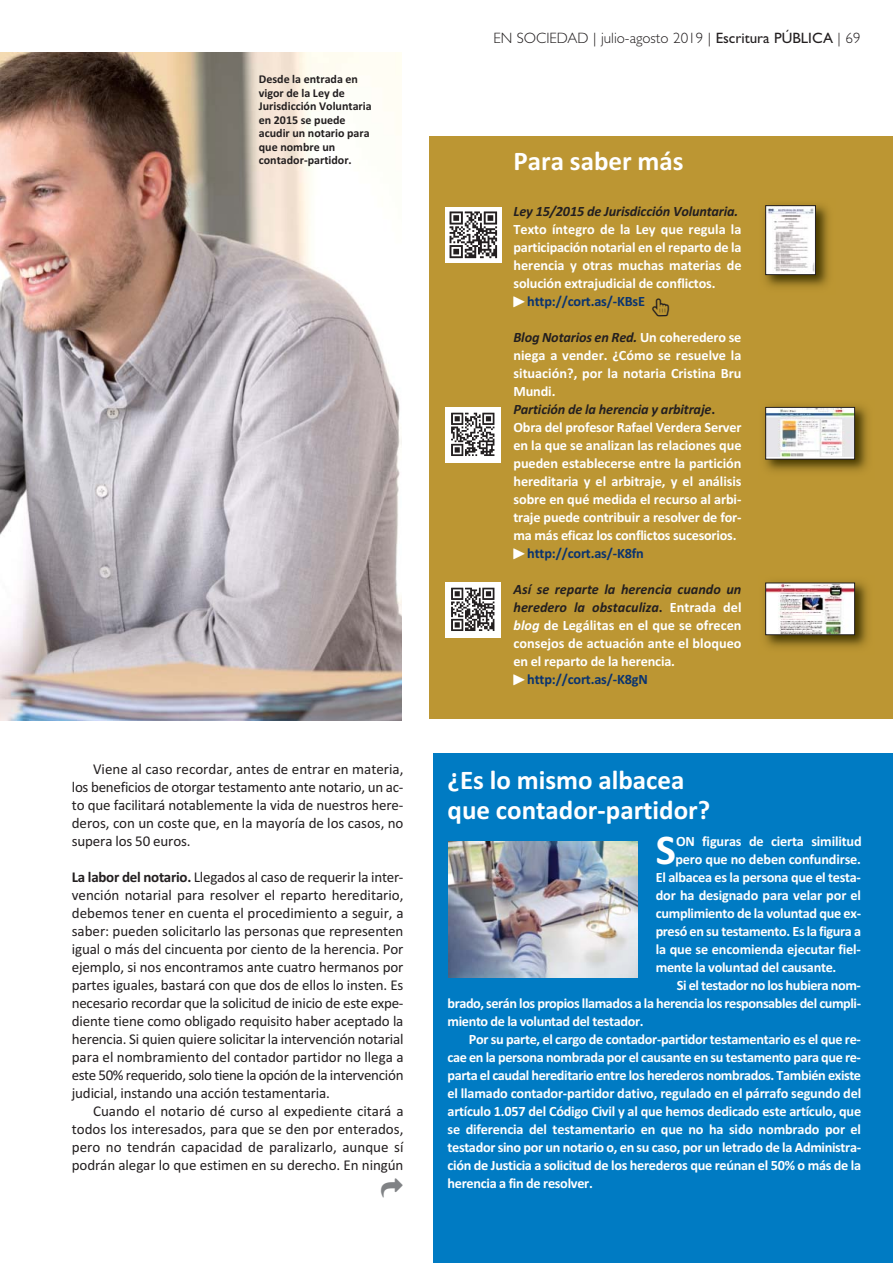
<style>
.page{position:relative;width:893px;height:1263px;background:#fff}
.page>*{position:absolute;margin:0;border:0;box-sizing:border-box;transform-origin:0 0}
.t1{font:700 42.75px "Calibri";color:#fff}
.t2{font:700 27px/30px "Calibri";color:#fff}
.t3{font:15px/18px "Calibri";letter-spacing:-.005em;color:#231f20;text-align:justify}
.t4{font:300 15px "Gill Sans";color:#231f20}
.t5{font:700 14.25px/18px "Calibri";letter-spacing:-.015em;color:#fff;text-align:justify}
.t6{font:700 14.25px "Calibri";letter-spacing:-.01em;color:#093370}
.t7{font:italic 700 14.25px "Calibri";letter-spacing:-.01em;color:#231f20}
.t8{font:700 12px/13.5px "Calibri";color:#231f20}
.s1{font-weight:700}
.s2{font-weight:400}
.s3{font-family:"Carta";font-weight:400;font-size:10.5px;color:#fff}
.s4{font-style:italic;color:#231f20}
.s5{color:#231f20}
.s6{font-style:italic}
</style>
<div class="page">
<div style="left:429px;top:136px;width:463px;height:583px;background:#bc9633"></div>
<img style="left:446px;top:207px;width:55px;height:55px">
<img style="left:764px;top:405px;width:104px;height:67px">
<img style="left:767px;top:409px;width:86px;height:48px">
<div style="left:765px;top:407px;width:90px;height:53px;border:1px solid #231f20"></div>
<img style="left:764px;top:204px;width:65px;height:83px">
<img style="left:767px;top:207px;width:47px;height:66px">
<div style="left:765px;top:205px;width:51px;height:70px;border:1px solid #231f20"></div>
<div style="left:446px;top:407px;width:55px;height:55px;background:#fff"></div>
<img style="left:451px;top:412px;width:44px;height:44px">
<img style="left:764px;top:581px;width:104px;height:67px">
<img style="left:767px;top:585px;width:86px;height:48px">
<div style="left:765px;top:583px;width:90px;height:52px;border:1px solid #231f20"></div>
<div style="left:446px;top:583px;width:55px;height:55px;background:#fff"></div>
<img style="left:451px;top:587px;width:44px;height:44px">
<div style="left:433px;top:753px;width:459px;height:510px;background:#007bc3"></div>
<img style="left:0;top:53px;width:401px;height:667px">
<img style="left:449px;top:842px;width:189px;height:136px">
<p class="t8" style="left:259px;top:74px;width:114px">Desde la entrada en vigor de la Ley de<br>Jurisdicción Voluntaria en 2015 se puede acudir un notario para que nombre un contador-partidor.</p>
<p class="t3" style="left:72px;top:761px;width:333px;text-indent:21px">Viene al caso recordar, antes de entrar en materia, los beneficios de otorgar testamento ante notario, un ac&shy;to que facilitará notablemente la vida de nuestros here&shy;deros, con un coste que, en la mayoría de los casos, no supera los 50 euros.</p>
<p class="t3" style="left:72px;top:869px;width:333px"><span class="s1">La labor del notario.</span> Llegados al caso de requerir la inter&shy;vención notarial para resolver el reparto hereditario, debemos tener en cuenta el procedimiento a seguir, a saber: pueden solicitarlo las personas que representen igual o más del cincuenta por ciento de la herencia. Por ejemplo, si nos encontramos ante cuatro hermanos por partes iguales, bastará con que dos de ellos lo insten. Es necesario recordar que la solicitud de inicio de este expe&shy;diente tiene como obligado requisito haber aceptado la herencia. Si quien quiere solicitar la intervención notarial para el nombramiento del contador partidor no llega a este 50% requerido, solo tiene la opción de la intervención judicial, instando una acción testamentaria.</p>
<p class="t3" style="left:72px;top:1103px;width:333px;text-indent:21px">Cuando el notario dé curso al expediente citará a todos los interesados, para que se den por enterados, pero no tendrán capacidad de paralizarlo, aunque sí podrán alegar lo que estimen en su derecho. En ningún</p>
<p class="t4" style="left:493px;top:33px;width:369px">EN SOCIEDAD | julio-agosto 2019 | <span class="s2">Escritura PÚBLICA</span> | 69</p>
<h2 class="t2" style="left:513px;top:149px;width:172px">Para saber más</h2>
<p class="t7" style="left:513px;top:206px;width:226px">Ley 15/2015 de Jurisdicción Voluntaria.</p>
<p class="t5" style="left:513px;top:222px;width:230px">Texto íntegro de la Ley que regula la participación notarial en el reparto de la herencia y otras muchas materias de solución extrajudicial de conflictos.</p>
<p class="t6" style="left:513px;top:296px;width:133px"><span class="s3">-</span> http://cort.as/-KBsE</p>
<p class="t5" style="left:513px;top:330px;width:230px;text-align:left"><span class="s4">Blog Notarios en Red.</span> Un coheredero se niega a vender. ¿Cómo se resuelve la situación?, por la notaria Cristina Bru Mundi.<br><span class="s4">Partición de la herencia y arbitraje</span><span class="s5">.<br></span>Obra del profesor Rafael Verdera Server en la que se analizan las relaciones que pueden establecerse entre la partición hereditaria y el arbitraje, y el análisis sobre en qué medida el recurso al arbi&shy;traje puede contribuir a resolver de for&shy;ma más eficaz los conflictos sucesorios.</p>
<p class="t6" style="left:513px;top:548px;width:132px"><span class="s3">-</span> http://cort.as/-K8fn</p>
<p class="t5" style="left:513px;top:582px;width:230px"><span class="s4">Así se reparte la herencia cuando un heredero la obstaculiza</span><span class="s5">.</span> Entrada del <span class="s6">blog</span> de Legálitas en el que se ofrecen consejos de actuación ante el bloqueo en el reparto de la herencia.</p>
<p class="t6" style="left:513px;top:674px;width:136px"><span class="s3">-</span> http://cort.as/-K8gN</p>
<h2 class="t2" style="left:447px;top:767px;width:264px">¿Es lo mismo albacea que contador-partidor?</h2>
<h1 class="t1" style="left:656px;top:835px;width:22px">S</h1>
<p class="t5" style="left:676px;top:834px;width:187px">ON figuras de cierta similitud</p>
<p class="t5" style="left:675px;top:852px;width:187px">pero que no deben confundirse.</p>
<p class="t5" style="left:656px;top:870px;width:207px">El albacea es la persona que el testa-</p>
<p class="t5" style="left:656px;top:888px;width:207px">dor ha designado para velar por el</p>
<p class="t5" style="left:656px;top:906px;width:207px">cumplimiento de la voluntad que ex-</p>
<p class="t5" style="left:656px;top:924px;width:207px">presó en su testamento. Es la figura a</p>
<p class="t5" style="left:656px;top:942px;width:207px">la que se encomienda ejecutar fiel-</p>
<p class="t5" style="left:656px;top:960px;width:182px">mente la voluntad del causante.</p>
<p class="t5" style="left:677px;top:978px;width:185px">Si el testador no los hubiera nom-</p>
<p class="t5" style="left:447px;top:996px;width:415px">brado, serán los propios llamados a la herencia los responsables del cumpli-</p>
<p class="t5" style="left:447px;top:1014px;width:197px">miento de la voluntad del testador.</p>
<p class="t5" style="left:469px;top:1032px;width:394px">Por su parte, el cargo de contador-partidor testamentario es el que re-</p>
<p class="t5" style="left:447px;top:1050px;width:415px">cae en la persona nombrada por el causante en su testamento para que re-</p>
<p class="t5" style="left:447px;top:1068px;width:415px">parta el caudal hereditario entre los herederos nombrados. También existe</p>
<p class="t5" style="left:447px;top:1086px;width:415px">el llamado contador-partidor dativo, regulado en el párrafo segundo del</p>
<p class="t5" style="left:447px;top:1104px;width:415px">artículo 1.057 del Código Civil y al que hemos dedicado este artículo, que</p>
<p class="t5" style="left:447px;top:1122px;width:415px">se diferencia del testamentario en que no ha sido nombrado por el</p>
<p class="t5" style="left:447px;top:1140px;width:415px">testador sino por un notario o, en su caso, por un letrado de la Administra-</p>
<p class="t5" style="left:447px;top:1158px;width:415px">ción de Justicia a solicitud de los herederos que reúnan el 50% o más de la</p>
<p class="t5" style="left:447px;top:1176px;width:147px">herencia a fin de resolver.</p>
</div>
